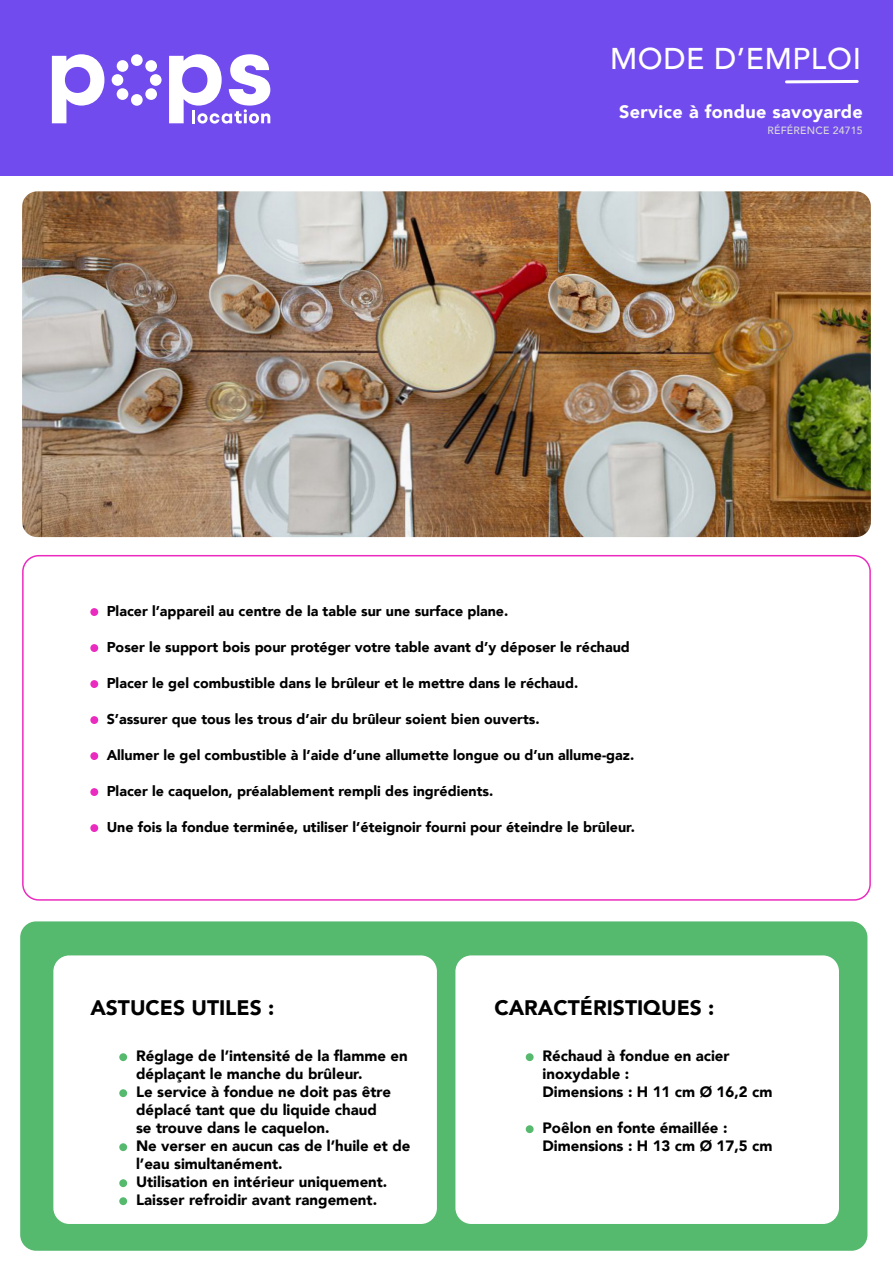
<style>
.page{position:relative;width:893px;height:1263px;background:#fff}
.page>*{position:absolute;margin:0;border:0;box-sizing:border-box;transform-origin:0 0}
.t1{font:500 30px "Avenir";letter-spacing:.02em;color:#fff}
.t2{font:900 21px "Avenir";color:#000}
.t3{font:900 18px "Avenir";letter-spacing:.02em;color:#fff}
.t4{font:900 15px/18px "Avenir";color:#000}
.t5{font:900 14.25px "Avenir";color:#000}
.t6{font:500 10.5px "Avenir";letter-spacing:.02em;color:#dadada}
</style>
<div class="page">
<div style="left:0;top:0;width:893px;height:175px;background:#714bed"></div>
<div style="left:145px;top:60px;width:12px;height:12px;background:#fff;border-radius:50%"></div>
<div style="left:150px;top:74px;width:12px;height:12px;background:#fff;border-radius:50%"></div>
<div style="left:131px;top:54px;width:12px;height:12px;background:#fff;border-radius:50%"></div>
<div style="left:131px;top:94px;width:12px;height:12px;background:#fff;border-radius:50%"></div>
<div style="left:112px;top:74px;width:11px;height:12px;background:#fff;border-radius:50%"></div>
<div style="left:117px;top:88px;width:11px;height:12px;background:#fff;border-radius:50%"></div>
<div style="left:145px;top:88px;width:12px;height:12px;background:#fff;border-radius:50%"></div>
<div style="left:117px;top:60px;width:11px;height:12px;background:#fff;border-radius:50%"></div>
<svg style="left:52px;top:54px;width:52px;height:69px"></svg>
<svg style="left:169px;top:54px;width:101px;height:70px"></svg>
<hr style="left:786px;top:80px;width:71px;height:3px;background:#fff">
<div style="left:22px;top:555px;width:849px;height:346px;border:2px solid #eb2bbf;border-radius:16px"></div>
<div style="left:20px;top:921px;width:847px;height:330px;background:#55b96e;border-radius:16px"></div>
<div style="left:53px;top:955px;width:384px;height:269px;background:#fff;border-radius:16px"></div>
<div style="left:455px;top:955px;width:384px;height:269px;background:#fff;border-radius:16px"></div>
<img style="left:22px;top:191px;width:849px;height:346px">
<div style="left:90px;top:608px;width:8px;height:8px;background:#eb2bbf;border-radius:50%"></div>
<div style="left:90px;top:644px;width:8px;height:8px;background:#eb2bbf;border-radius:50%"></div>
<div style="left:90px;top:680px;width:8px;height:8px;background:#eb2bbf;border-radius:50%"></div>
<div style="left:90px;top:716px;width:8px;height:8px;background:#eb2bbf;border-radius:50%"></div>
<div style="left:90px;top:752px;width:8px;height:8px;background:#eb2bbf;border-radius:50%"></div>
<div style="left:90px;top:788px;width:8px;height:8px;background:#eb2bbf;border-radius:50%"></div>
<div style="left:90px;top:824px;width:8px;height:8px;background:#eb2bbf;border-radius:50%"></div>
<div style="left:119px;top:1053px;width:8px;height:8px;background:#55b96e;border-radius:50%"></div>
<div style="left:119px;top:1089px;width:8px;height:8px;background:#55b96e;border-radius:50%"></div>
<div style="left:119px;top:1143px;width:8px;height:8px;background:#55b96e;border-radius:50%"></div>
<div style="left:119px;top:1179px;width:8px;height:8px;background:#55b96e;border-radius:50%"></div>
<div style="left:119px;top:1197px;width:8px;height:8px;background:#55b96e;border-radius:50%"></div>
<div style="left:526px;top:1053px;width:8px;height:8px;background:#55b96e;border-radius:50%"></div>
<div style="left:526px;top:1125px;width:8px;height:8px;background:#55b96e;border-radius:50%"></div>
<h1 class="t1" style="left:610px;top:33px;width:252px">MODE D’EMPLOI</h1>
<p class="t3" style="left:619px;top:96px;width:245px">Service à fondue savoyarde</p>
<p class="t6" style="left:767px;top:121px;width:97px">RÉFÉRENCE 24715</p>
<p class="t5" style="left:107px;top:599px;width:403px">Placer l’appareil au centre de la table sur une surface plane.</p>
<p class="t5" style="left:107px;top:635px;width:525px">Poser le support bois pour protéger votre table avant d’y déposer le réchaud</p>
<p class="t5" style="left:107px;top:671px;width:473px">Placer le gel combustible dans le brûleur et le mettre dans le réchaud.</p>
<p class="t5" style="left:107px;top:707px;width:434px">S’assurer que tous les trous d’air du brûleur soient bien ouverts.</p>
<p class="t5" style="left:107px;top:743px;width:529px">Allumer le gel combustible à l’aide d’une allumette longue ou d’un allume-gaz.</p>
<p class="t5" style="left:107px;top:779px;width:388px">Placer le caquelon, préalablement rempli des ingrédients.</p>
<p class="t5" style="left:107px;top:815px;width:530px">Une fois la fondue terminée, utiliser l’éteignoir fourni pour éteindre le brûleur.</p>
<h2 class="t2" style="left:90px;top:990px;width:185px">ASTUCES UTILES :</h2>
<h2 class="t2" style="left:494px;top:990px;width:222px">CARACTÉRISTIQUES :</h2>
<p class="t4" style="left:136px;top:1046px;width:276px">Réglage de l’intensité de la flamme en déplaçant le manche du brûleur.<br>Le service à fondue ne doit pas être déplacé tant que du liquide chaud<br>se trouve dans le caquelon.<br>Ne verser en aucun cas de l’huile et de l’eau simultanément.<br>Utilisation en intérieur uniquement.<br>Laisser refroidir avant rangement.</p>
<p class="t4" style="left:542px;top:1046px;width:231px">Réchaud à fondue en acier inoxydable :<br>Dimensions : H 11 cm Ø 16,2 cm</p>
<p class="t4" style="left:542px;top:1118px;width:231px">Poêlon en fonte émaillée :<br>Dimensions : H 13 cm Ø 17,5 cm</p>
</div>
